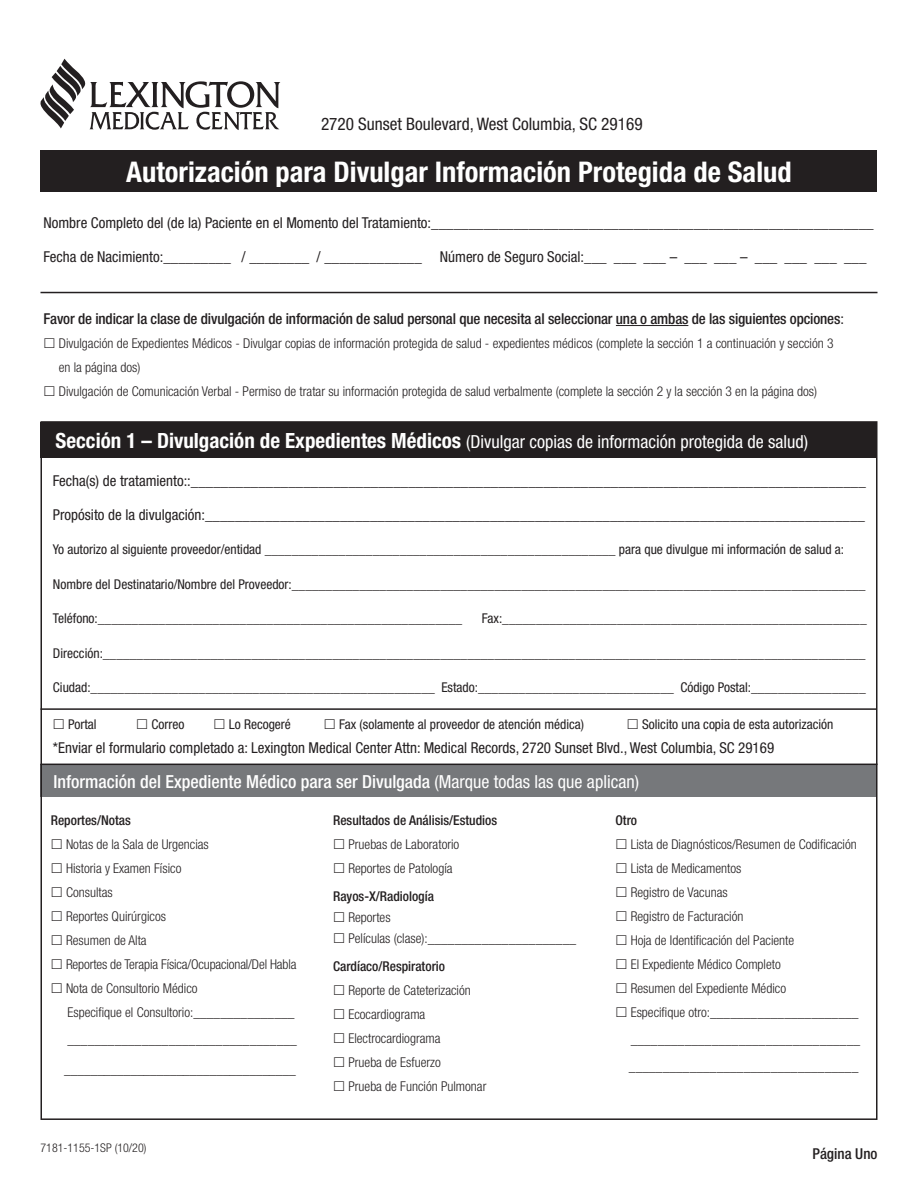
<style>
.page{position:relative;width:918px;height:1188px;background:#fff}
.page>*{position:absolute;margin:0;border:0;box-sizing:border-box;transform-origin:0 0}
.t1{font:700 condensed 28.5px "Helvetica Neue";color:#fff}
.t2{font:condensed 18px "Helvetica Neue";color:#fff}
.t3{font:500 condensed 18px "Helvetica Neue";color:#fff}
.t4{font:condensed 17.25px "Helvetica Neue";color:#231f20}
.t5{font:condensed 15px "Helvetica Neue";color:#231f20}
.t6{font:500 condensed 15px "Helvetica Neue";letter-spacing:-.01em;color:#231f20}
.t7{font:300 condensed 13.5px/27px "Helvetica Neue";color:#231f20}
.t8{font:condensed 13.5px "Helvetica Neue";color:#231f20}
.t9{font:500 condensed 13.5px "Helvetica Neue";color:#231f20}
.t10{font:300 condensed 12px "Helvetica Neue";color:#231f20}
.s1{font-weight:400}
.s2{font-weight:700;font-size:21px}
</style>
<div class="page">
<div style="left:40px;top:764px;width:838px;height:33px;background:#76787b"></div>
<svg style="left:40px;top:59px;width:240px;height:71px"></svg>
<div style="left:40px;top:150px;width:838px;height:42px;background:#231f20"></div>
<div style="left:40px;top:422px;width:838px;height:36px;background:#231f20"></div>
<hr style="left:40px;top:708px;width:836px;height:2px;background:#231f20">
<hr style="left:616px;top:325px;width:72px;height:1px;background:#231f20">
<hr style="left:40px;top:292px;width:838px;height:1px;background:#231f20">
<hr style="left:40px;top:764px;width:838px;height:1px;background:#231f20">
<p class="t4" style="left:321px;top:114px;width:323px">2720 Sunset Boulevard, West Columbia, SC 29169</p>
<p class="t1" style="left:126px;top:155px;width:667px">Autorización para Divulgar Información Protegida de Salud</p>
<p class="t5" style="left:44px;top:214px;width:832px">Nombre Completo del (de la) Paciente en el Momento del Tratamiento:___________________________________________________________</p>
<p class="t5" style="left:44px;top:248px;width:825px">Fecha de Nacimiento:_________ / ________ / _____________ Número de Seguro Social:___ ___ ___ – ___ ___ – ___ ___ ___ ___</p>
<p class="t6" style="left:44px;top:310px;width:802px">Favor de indicar la clase de divulgación de información de salud personal que necesita al seleccionar una o ambas de las siguientes opciones<span class="s1">:</span></p>
<p class="t7" style="left:59px;top:331px;width:776px;line-height:24px">Divulgación de Expedientes Médicos - Divulgar copias de información protegida de salud - expedientes médicos (complete la sección 1 a continuación y sección 3 en la página dos)</p>
<p class="t7" style="left:59px;top:378px;width:760px">Divulgación de Comunicación Verbal - Permiso de tratar su información protegida de salud verbalmente (complete la sección 2 y la sección 3 en la página dos)</p>
<p class="t2" style="left:56px;top:431px;width:754px"><span class="s2">Sección 1 – Divulgación de Expedientes Médicos</span> (Divulgar copias de información protegida de salud)</p>
<p class="t5" style="left:53px;top:472px;width:815px">Fecha(s) de tratamiento::__________________________________________________________________________________________</p>
<p class="t5" style="left:53px;top:506px;width:814px">Propósito de la divulgación:________________________________________________________________________________________</p>
<p class="t8" style="left:53px;top:542px;width:793px">Yo autorizo al siguiente proveedor/entidad ____________________________________________________ para que divulgue mi información de salud a:</p>
<p class="t8" style="left:53px;top:576px;width:814px">Nombre del Destinatario/Nombre del Proveedor:_____________________________________________________________________________________</p>
<p class="t8" style="left:53px;top:611px;width:411px">Teléfono:______________________________________________________</p>
<p class="t8" style="left:482px;top:611px;width:386px">Fax:______________________________________________________</p>
<p class="t8" style="left:53px;top:645px;width:814px">Dirección:_________________________________________________________________________________________________________________</p>
<p class="t8" style="left:53px;top:680px;width:814px">Ciudad:___________________________________________________ Estado:_____________________________ Código Postal:_________________</p>
<p class="t8" style="left:68px;top:716px;width:30px">Portal</p>
<p class="t8" style="left:151px;top:716px;width:34px">Correo</p>
<p class="t8" style="left:229px;top:716px;width:64px">Lo Recogeré</p>
<p class="t8" style="left:339px;top:716px;width:246px">Fax (solamente al proveedor de atención médica)</p>
<p class="t8" style="left:642px;top:716px;width:193px">Solicito una copia de esta autorización</p>
<p class="t5" style="left:53px;top:739px;width:723px">*Enviar el formulario completado a: Lexington Medical Center Attn: Medical Records, 2720 Sunset Blvd., West Columbia, SC 29169</p>
<p class="t3" style="left:53px;top:771px;width:587px">Información del Expediente Médico para ser Divulgada <span class="s1">(Marque todas las que aplican)</span></p>
<p class="t9" style="left:51px;top:813px;width:82px">Reportes/Notas</p>
<p class="t7" style="left:66px;top:831px;width:144px">Notas de la Sala de Urgencias</p>
<p class="t7" style="left:66px;top:855px;width:117px">Historia y Examen Físico</p>
<p class="t7" style="left:66px;top:879px;width:48px">Consultas</p>
<p class="t7" style="left:66px;top:903px;width:102px">Reportes Quirúrgicos</p>
<p class="t7" style="left:66px;top:927px;width:82px">Resumen de Alta</p>
<p class="t7" style="left:66px;top:951px;width:232px">Reportes de Terapia Física/Ocupacional/Del Habla</p>
<p class="t7" style="left:66px;top:975px;width:133px">Nota de Consultorio Médico</p>
<p class="t7" style="left:67px;top:999px;width:231px">Especifique el Consultorio:_______________ __________________________________</p>
<p class="t7" style="left:64px;top:1056px;width:233px">___________________________________</p>
<p class="t10" style="left:40px;top:1141px;width:107px">7181-1155-1SP (10/20)</p>
<p class="t9" style="left:333px;top:813px;width:166px">Resultados de Análisis/Estudios</p>
<p class="t7" style="left:348px;top:831px;width:113px">Pruebas de Laboratorio</p>
<p class="t7" style="left:348px;top:855px;width:106px">Reportes de Patología</p>
<p class="t9" style="left:333px;top:888px;width:102px">Rayos-X/Radiología</p>
<p class="t7" style="left:348px;top:904px;width:44px">Reportes</p>
<p class="t7" style="left:348px;top:925px;width:229px">Películas (clase):______________________</p>
<p class="t9" style="left:333px;top:958px;width:114px">Cardíaco/Respiratorio</p>
<p class="t7" style="left:348px;top:977px;width:124px">Reporte de Cateterización</p>
<p class="t7" style="left:348px;top:1001px;width:79px">Ecocardiograma</p>
<p class="t7" style="left:348px;top:1025px;width:94px">Electrocardiograma</p>
<p class="t7" style="left:348px;top:1049px;width:94px">Prueba de Esfuerzo</p>
<p class="t7" style="left:348px;top:1073px;width:140px">Prueba de Función Pulmonar</p>
<p class="t9" style="left:615px;top:813px;width:23px">Otro</p>
<p class="t7" style="left:631px;top:831px;width:228px">Lista de Diagnósticos/Resumen de Codificación</p>
<p class="t7" style="left:631px;top:855px;width:112px">Lista de Medicamentos</p>
<p class="t7" style="left:631px;top:879px;width:98px">Registro de Vacunas</p>
<p class="t7" style="left:631px;top:903px;width:114px">Registro de Facturación</p>
<p class="t7" style="left:631px;top:927px;width:165px">Hoja de Identificación del Paciente</p>
<p class="t7" style="left:631px;top:951px;width:152px">El Expediente Médico Completo</p>
<p class="t7" style="left:631px;top:975px;width:157px">Resumen del Expediente Médico</p>
<p class="t7" style="left:631px;top:999px;width:231px">Especifique otro:______________________ __________________________________</p>
<p class="t7" style="left:629px;top:1053px;width:231px">__________________________________</p>
<p class="t6" style="left:813px;top:1145px;width:66px">Página Uno</p>
</div>
